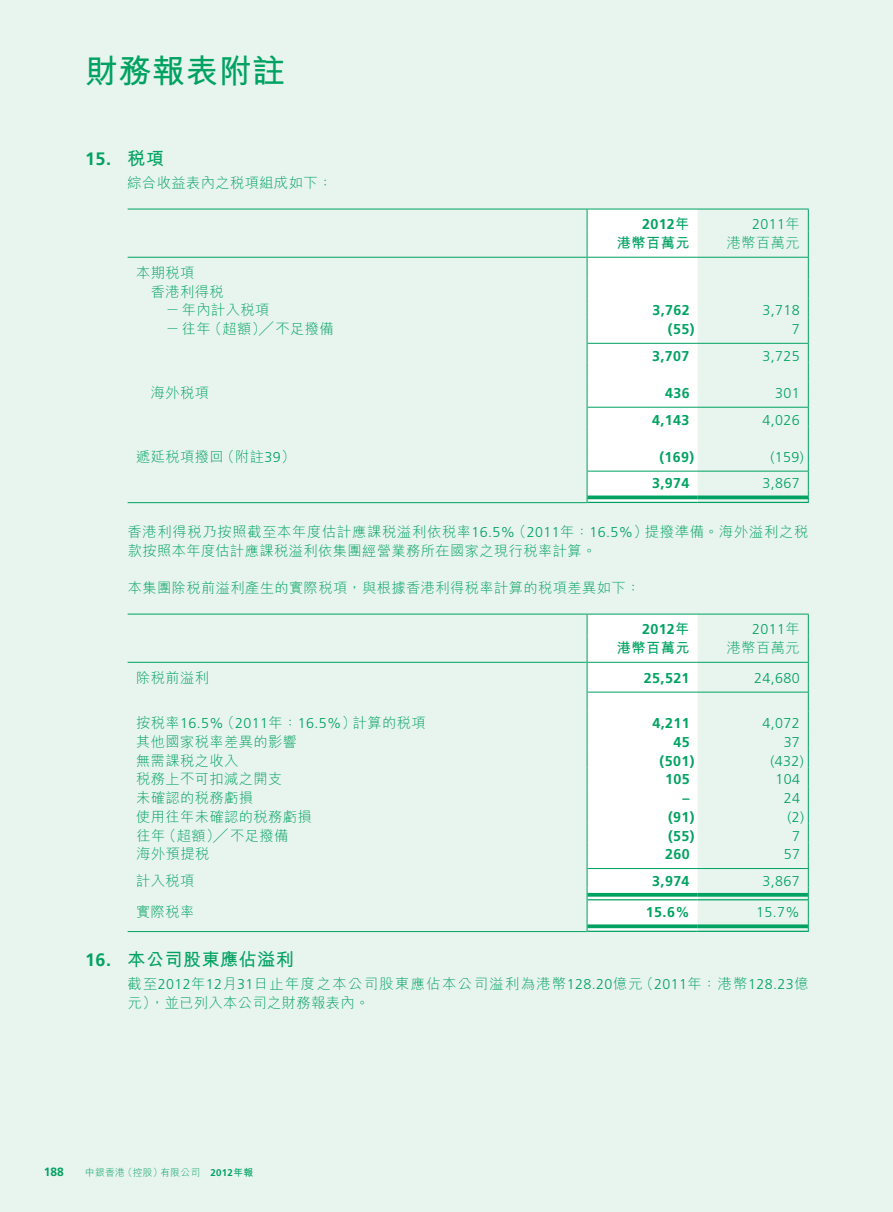
<style>
.page{position:relative;width:893px;height:1212px;background:#fff}
.page>*{position:absolute;margin:0;border:0;box-sizing:border-box;transform-origin:0 0}
.t1{font:33px "M Hei HK Bold E Ten B5 H";letter-spacing:.015em;color:#00a261}
.t2{font:18px "M Hei HK Bold E Ten B5 H";letter-spacing:.03em;color:#00a261}
.t3{font:700 18px "Frutiger LT Std";color:#00a261}
.t4{font:14.25px/18.8px "M Hei HK Light E Ten B5 H";letter-spacing:.03em;color:#00a261}
.t5{font:300 14.25px "Frutiger LT Std";letter-spacing:.03em;color:#00a261}
.t6{font:700 14.25px "Frutiger LT Std";letter-spacing:.03em;color:#00a261}
.t7{font:14.25px/18.8px "M Hei HK Light E Ten B5 H";letter-spacing:.1em;color:#00a261}
.t8{font:14.25px "M Hei HK Bold E Ten B5 H";letter-spacing:.03em;color:#00a261}
.t9{font:700 12px "Frutiger LT Std";color:#00a261}
.t10{font:9.75px "M Hei HK Light E Ten B5 H";letter-spacing:.03em;color:#00a261}
.s1{font-family:"M Hei HK Bold E Ten B5 H";font-weight:400}
.s2{font-family:"M Hei HK Light E Ten B5 H";font-weight:400}
.s3{font-family:"Frutiger LT Std";font-weight:300}
.s4{font-family:"Frutiger LT Std";font-weight:700}
.s5{font-family:"M Hei HK Bold E Ten B5 H"}
</style>
<div class="page">
<div style="left:0;top:0;width:892px;height:1212px;background:#e8f4ee"></div>
<hr style="left:128px;top:209px;width:459px;height:1px;background:#00a261">
<hr style="left:587px;top:209px;width:221px;height:1px;background:#00a261">
<div style="left:586px;top:209px;width:111px;height:294px;background:#fff"></div>
<svg style="left:807px;top:209px;width:1px;height:294px"></svg>
<hr style="left:128px;top:257px;width:458px;height:1px;background:#00a261">
<hr style="left:587px;top:257px;width:220px;height:1px;background:#00a261">
<hr style="left:587px;top:343px;width:220px;height:1px;background:#00a261">
<hr style="left:587px;top:407px;width:220px;height:1px;background:#00a261">
<hr style="left:587px;top:471px;width:220px;height:1px;background:#00a261">
<hr style="left:128px;top:502px;width:458px;height:1px;background:#00a261">
<hr style="left:587px;top:496px;width:110px;height:3px;background:#00a261">
<hr style="left:587px;top:502px;width:110px;height:1px;background:#00a261">
<hr style="left:697px;top:496px;width:110px;height:3px;background:#00a261">
<hr style="left:697px;top:502px;width:110px;height:1px;background:#00a261">
<hr style="left:128px;top:614px;width:459px;height:1px;background:#00a261">
<hr style="left:587px;top:614px;width:221px;height:1px;background:#00a261">
<div style="left:586px;top:614px;width:111px;height:318px;background:#fff"></div>
<svg style="left:807px;top:614px;width:1px;height:318px"></svg>
<hr style="left:128px;top:662px;width:458px;height:1px;background:#00a261">
<hr style="left:587px;top:662px;width:220px;height:1px;background:#00a261">
<hr style="left:587px;top:692px;width:220px;height:1px;background:#00a261">
<hr style="left:587px;top:868px;width:220px;height:1px;background:#00a261">
<svg style="left:587px;top:893px;width:110px;height:4px"></svg>
<hr style="left:587px;top:899px;width:110px;height:1px;background:#00a261">
<svg style="left:697px;top:893px;width:110px;height:4px"></svg>
<hr style="left:697px;top:899px;width:110px;height:1px;background:#00a261">
<hr style="left:128px;top:931px;width:458px;height:1px;background:#00a261">
<svg style="left:587px;top:924px;width:110px;height:4px"></svg>
<hr style="left:587px;top:931px;width:110px;height:1px;background:#00a261">
<svg style="left:697px;top:924px;width:110px;height:4px"></svg>
<hr style="left:697px;top:931px;width:110px;height:1px;background:#00a261">
<h1 class="t1" style="left:85px;top:58px;width:202px">財務報表附註</h1>
<p class="t3" style="left:85px;top:148px;width:81px">15. <span class="s1">稅項</span></p>
<p class="t4" style="left:128px;top:175px;width:206px">綜合收益表內之稅項組成如下：</p>
<p class="t6" style="left:642px;top:216px;width:49px">2012<span class="s1">年</span></p>
<p class="t5" style="left:752px;top:218px;width:49px">2011<span class="s2">年</span></p>
<p class="t8" style="left:616px;top:237px;width:74px">港幣百萬元</p>
<p class="t4" style="left:727px;top:235px;width:74px">港幣百萬元</p>
<p class="t4" style="left:136px;top:265px;width:60px">本期稅項</p>
<p class="t4" style="left:151px;top:284px;width:74px">香港利得稅</p>
<p class="t4" style="left:165px;top:303px;width:105px">－年內計入稅項</p>
<p class="t6" style="left:652px;top:302px;width:39px">3,762</p>
<p class="t5" style="left:762px;top:304px;width:39px">3,718</p>
<p class="t4" style="left:165px;top:321px;width:170px">－往年（超額）╱不足撥備</p>
<p class="t6" style="left:668px;top:321px;width:28px">(55)</p>
<p class="t5" style="left:792px;top:323px;width:9px">7</p>
<p class="t6" style="left:652px;top:347px;width:39px">3,707</p>
<p class="t5" style="left:762px;top:350px;width:39px">3,725</p>
<p class="t4" style="left:151px;top:385px;width:60px">海外稅項</p>
<p class="t6" style="left:665px;top:385px;width:26px">436</p>
<p class="t5" style="left:775px;top:387px;width:26px">301</p>
<p class="t6" style="left:652px;top:411px;width:39px">4,143</p>
<p class="t5" style="left:762px;top:413px;width:39px">4,026</p>
<p class="t4" style="left:136px;top:449px;width:161px">遞延稅項撥回（附註<span class="s3">39</span>）</p>
<p class="t6" style="left:659px;top:449px;width:36px">(169)</p>
<p class="t5" style="left:770px;top:451px;width:35px">(159)</p>
<p class="t6" style="left:652px;top:475px;width:39px">3,974</p>
<p class="t5" style="left:762px;top:477px;width:39px">3,867</p>
<p class="t4" style="left:128px;top:524px;width:682px">香港利得稅乃按照截至本年度估計應課稅溢利依稅率<span class="s3">16.5%</span>（<span class="s3">2011</span>年：<span class="s3">16.5%</span>）提撥準備。海外溢利之稅款按照本年度估計應課稅溢利依集團經營業務所在國家之現行稅率計算。</p>
<p class="t4" style="left:128px;top:580px;width:514px">本集團除稅前溢利產生的實際稅項，與根據香港利得稅率計算的稅項差異如下：</p>
<p class="t6" style="left:642px;top:621px;width:49px">2012<span class="s1">年</span></p>
<p class="t5" style="left:752px;top:623px;width:49px">2011<span class="s2">年</span></p>
<p class="t8" style="left:616px;top:642px;width:74px">港幣百萬元</p>
<p class="t4" style="left:727px;top:640px;width:74px">港幣百萬元</p>
<p class="t4" style="left:136px;top:670px;width:74px">除稅前溢利</p>
<p class="t6" style="left:644px;top:670px;width:47px">25,521</p>
<p class="t5" style="left:754px;top:672px;width:47px">24,680</p>
<p class="t5" style="left:136px;top:717px;width:291px"><span class="s2">按稅率</span>16.5%<span class="s2">（</span>2011<span class="s2">年：</span>16.5%<span class="s2">）計算的稅項</span></p>
<p class="t6" style="left:652px;top:715px;width:39px">4,211</p>
<p class="t5" style="left:762px;top:717px;width:39px">4,072</p>
<p class="t4" style="left:136px;top:734px;width:162px">其他國家稅率差異的影響</p>
<p class="t6" style="left:673px;top:734px;width:18px">45</p>
<p class="t5" style="left:783px;top:736px;width:18px">37</p>
<p class="t4" style="left:136px;top:753px;width:104px">無需課稅之收入</p>
<p class="t6" style="left:659px;top:752px;width:36px">(501)</p>
<p class="t5" style="left:770px;top:755px;width:35px">(432)</p>
<p class="t4" style="left:136px;top:772px;width:148px">稅務上不可扣減之開支</p>
<p class="t6" style="left:665px;top:771px;width:26px">105</p>
<p class="t5" style="left:775px;top:773px;width:26px">104</p>
<p class="t4" style="left:136px;top:790px;width:118px">未確認的稅務虧損</p>
<p class="t6" style="left:682px;top:790px;width:9px">–</p>
<p class="t5" style="left:783px;top:792px;width:18px">24</p>
<p class="t4" style="left:136px;top:809px;width:177px">使用往年未確認的稅務虧損</p>
<p class="t6" style="left:668px;top:809px;width:28px">(91)</p>
<p class="t5" style="left:787px;top:811px;width:18px">(2)</p>
<p class="t4" style="left:136px;top:828px;width:153px">往年（超額）╱不足撥備</p>
<p class="t6" style="left:668px;top:827px;width:28px">(55)</p>
<p class="t5" style="left:792px;top:830px;width:9px">7</p>
<p class="t4" style="left:136px;top:847px;width:74px">海外預提稅</p>
<p class="t6" style="left:665px;top:846px;width:26px">260</p>
<p class="t5" style="left:783px;top:848px;width:18px">57</p>
<p class="t4" style="left:136px;top:873px;width:60px">計入稅項</p>
<p class="t6" style="left:652px;top:873px;width:39px">3,974</p>
<p class="t5" style="left:762px;top:875px;width:39px">3,867</p>
<p class="t4" style="left:136px;top:905px;width:60px">實際稅率</p>
<p class="t6" style="left:646px;top:904px;width:45px">15.6%</p>
<p class="t5" style="left:756px;top:906px;width:45px">15.7%</p>
<p class="t2" style="left:85px;top:952px;width:210px"><span class="s4">16.</span> 本公司股東應佔溢利</p>
<p class="t7" style="left:128px;top:976px;width:682px">截至<span class="s3">2012</span>年<span class="s3">12</span>月<span class="s3">31</span>日止年度之本公司股東應佔本公司溢利為港幣<span class="s3">128.20</span>億元（<span class="s3">2011</span>年：港幣<span class="s3">128.23</span>億元），並已列入本公司之財務報表內。</p>
<p class="t9" style="left:44px;top:1165px;width:22px">188</p>
<p class="t10" style="left:85px;top:1169px;width:169px">中銀香港（控股）有限公司　<span class="s4">2012</span><span class="s5">年報</span></p>
</div>
